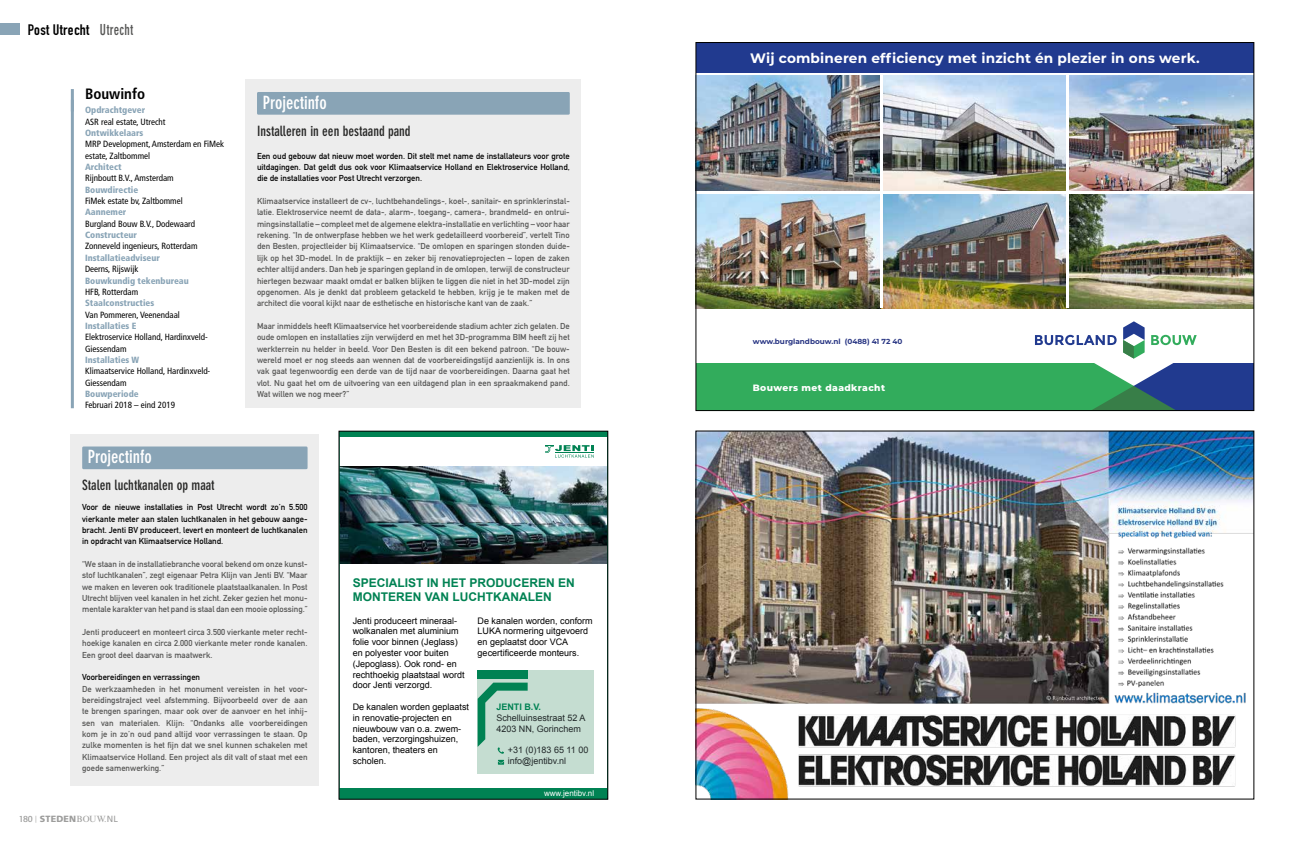
<style>
.page{position:relative;width:1304px;height:842px;background:#fff}
.page>*{position:absolute;margin:0;border:0;box-sizing:border-box;transform-origin:0 0}
.t1{font:700 condensed 18px "DIN Neuzeit Grotesk Std";color:#fff}
.t2{font:15px "DIN Engschrift Std";letter-spacing:.02em;color:#000;scale:1.04 1}
.t3{font:700 condensed 15px "Frutiger LT Std";color:#000}
.t4{font:700 condensed 14px "DIN Neuzeit Grotesk Std";color:#282827}
.t5{font:700 13.7px "Montserrat";letter-spacing:.01em;color:#fff}
.t6{font:700 12px/14.4px "Arial";color:#008253}
.t7{font:800 9.1px "Montserrat";letter-spacing:.045em;color:#fff}
.t8{font:9px/10.8px "Arial";color:#000}
.t9{font:condensed 9px/11.3px "Frutiger LT Std";color:#000}
.t10{font:900 condensed 9px "Frutiger LT Std";color:#89a4b6}
.t11{font:9px/10.8px "Arial";color:#212829}
.t12{font:900 9px "Frutiger LT Std";letter-spacing:.02em;color:#9d9d9c}
.t13{font:700 9px "Arial";color:#008253}
.t14{font:8.5px/11.3px "DIN Mittelschrift Std";color:#575756;text-align:justify}
.t15{font:8.5px/11.3px "DIN Mittelschrift Std";color:#000;text-align:justify}
.t16{font:8px "Arial";color:#fff}
.t17{font:700 7.3px "Montserrat";color:#283583}
.s1{font-family:"DIN Neuzeit Grotesk Std";font-weight:700;font-stretch:condensed;color:#575756}
.s2{font-family:"Quay Sans ITC Std";font-weight:500}
.s3{font-family:"Quay Sans ITC Std";font-weight:400;font-size:7px}
.s4{font-family:"Times New Roman MT Std";font-weight:400}
.s5{font-weight:400}
</style>
<div class="page">
<div style="left:0;top:24px;width:20px;height:11px;background:#89a4b6"></div>
<img style="left:698px;top:76px;width:554px;height:232px">
<hr style="left:696px;top:191px;width:558px;height:2px;background:#fff">
<hr style="left:880px;top:76px;width:3px;height:232px;background:#fff">
<hr style="left:1067px;top:76px;width:2px;height:232px;background:#fff">
<div style="left:696px;top:363px;width:438px;height:47px;background:#32ac5c"></div>
<div style="left:1134px;top:363px;width:120px;height:47px;background:#213a8f"></div>
<svg style="left:1035px;top:321px;width:162px;height:88px"></svg>
<div style="left:696px;top:43px;width:558px;height:30px;background:#213a8f"></div>
<div style="left:246px;top:79px;width:335px;height:329px;background:#ededed"></div>
<div style="left:257px;top:92px;width:313px;height:23px;background:#89a4b6"></div>
<div style="left:71px;top:434px;width:248px;height:351px;background:#ededed"></div>
<div style="left:82px;top:446px;width:226px;height:23px;background:#89a4b6"></div>
<hr style="left:71px;top:89px;width:3px;height:22px;background:#89a4b6">
<hr style="left:71px;top:100px;width:3px;height:308px;background:#89a4b6">
<div style="left:339px;top:788px;width:269px;height:11px;background:#008253"></div>
<svg style="left:545px;top:445px;width:49px;height:13px"></svg>
<div style="left:339px;top:431px;width:269px;height:6px;background:#008253"></div>
<img style="left:341px;top:467px;width:265px;height:96px">
<div style="left:478px;top:671px;width:116px;height:103px;background:#c5ddd1"></div>
<svg style="left:498px;top:760px;width:6px;height:5px"></svg>
<div style="left:478px;top:670px;width:50px;height:8px;background:#008253"></div>
<svg style="left:478px;top:683px;width:50px;height:71px"></svg>
<div style="left:339px;top:431px;width:269px;height:368px;border:1px solid #000"></div>
<img style="left:698px;top:433px;width:554px;height:364px">
<h2 class="t2" style="left:28px;top:21px;width:103px">Post Utrecht <span class="s1">Utrecht</span></h2>
<h2 class="t3" style="left:85px;top:85px;width:62px">Bouwinfo</h2>
<p class="t10" style="left:85px;top:105px;width:62px">Opdrachtgever</p>
<p class="t9" style="left:85px;top:116px;width:82px">ASR real estate, Utrecht</p>
<p class="t10" style="left:85px;top:128px;width:60px">Ontwikkelaars</p>
<p class="t9" style="left:85px;top:139px;width:141px">MRP Development, Amsterdam en FiMek estate, Zaltbommel</p>
<p class="t10" style="left:85px;top:162px;width:38px">Architect</p>
<p class="t9" style="left:85px;top:173px;width:90px">Rijnboutt B.V., Amsterdam</p>
<p class="t10" style="left:85px;top:184px;width:55px">Bouwdirectie</p>
<p class="t9" style="left:85px;top:195px;width:99px">FiMek estate bv, Zaltbommel</p>
<p class="t10" style="left:85px;top:207px;width:43px">Aannemer</p>
<p class="t9" style="left:85px;top:218px;width:112px">Burgland Bouw B.V., Dodewaard</p>
<p class="t10" style="left:85px;top:230px;width:54px">Constructeur</p>
<p class="t9" style="left:85px;top:241px;width:114px">Zonneveld ingenieurs, Rotterdam</p>
<p class="t10" style="left:85px;top:252px;width:76px">Installatieadviseur</p>
<p class="t9" style="left:85px;top:263px;width:55px">Deerns, Rijswijk</p>
<p class="t10" style="left:85px;top:275px;width:105px">Bouwkundig tekenbureau</p>
<p class="t9" style="left:85px;top:286px;width:55px">HFB, Rotterdam</p>
<p class="t10" style="left:85px;top:298px;width:71px">Staalconstructies</p>
<p class="t9" style="left:85px;top:309px;width:96px">Van Pommeren, Veenendaal</p>
<p class="t10" style="left:85px;top:320px;width:53px">Installaties E</p>
<p class="t9" style="left:85px;top:331px;width:124px">Elektroservice Holland, Hardinxveld-<br>Giessendam</p>
<p class="t10" style="left:85px;top:354px;width:56px">Installaties W</p>
<p class="t9" style="left:85px;top:366px;width:127px">Klimaatservice Holland, Hardinxveld-<br>Giessendam</p>
<p class="t10" style="left:85px;top:388px;width:55px">Bouwperiode</p>
<p class="t9" style="left:85px;top:400px;width:92px">Februari 2018 – eind 2019</p>
<h1 class="t1" style="left:263px;top:92px;width:65px">Projectinfo</h1>
<h3 class="t4" style="left:257px;top:123px;width:155px">Installeren in een bestaand pand</h3>
<p class="t15" style="left:257px;top:150px;width:314px">Een oud gebouw dat nieuw moet worden. Dit stelt met name de installateurs voor grote uitdagingen. Dat geldt dus ook voor Klimaatservice Holland en Elektroservice Holland, die de installaties voor Post Utrecht verzorgen.</p>
<p class="t14" style="left:257px;top:196px;width:314px">Klimaatservice installeert de cv-, luchtbehandelings-, koel-, sanitair- en sprinklerinstal&shy;latie. Elektroservice neemt de data-, alarm-, toegang-, camera-, brandmeld- en ontrui&shy;mingsinstallatie – compleet met de algemene elektra-installatie en verlichting – voor haar rekening. “In de ontwerpfase hebben we het werk gedetailleerd voorbereid”, vertelt Tino den Besten, projectleider bij Klimaatservice. “De omlopen en sparingen stonden duide&shy;lijk op het 3D-model. In de praktijk – en zeker bij renovatieprojecten – lopen de zaken echter altijd anders. Dan heb je sparingen gepland in de omlopen, terwijl de constructeur hiertegen bezwaar maakt omdat er balken blijken te liggen die niet in het 3D-model zijn opgenomen. Als je denkt dat probleem getackeld te hebben, krijg je te maken met de architect die vooral kijkt naar de esthetische en historische kant van de zaak.”</p>
<p class="t14" style="left:257px;top:320px;width:314px">Maar inmiddels heeft Klimaatservice het voorbereidende stadium achter zich gelaten. De oude omlopen en installaties zijn verwijderd en met het 3D-programma BIM heeft zij het werkterrein nu helder in beeld. Voor Den Besten is dit een bekend patroon. “De bouw&shy;wereld moet er nog steeds aan wennen dat de voorbereidingstijd aanzienlijk is. In ons vak gaat tegenwoordig een derde van de tijd naar de voorbereidingen. Daarna gaat het vlot. Nu gaat het om de uitvoering van een uitdagend plan in een spraakmakend pand.<br>Wat willen we nog meer?”</p>
<h1 class="t1" style="left:88px;top:447px;width:65px">Projectinfo</h1>
<h3 class="t4" style="left:82px;top:477px;width:134px">Stalen luchtkanalen op maat</h3>
<p class="t15" style="left:82px;top:502px;width:227px">Voor de nieuwe installaties in Post Utrecht wordt zo’n 5.500 vierkante meter aan stalen luchtkanalen in het gebouw aange&shy;bracht. Jenti BV produceert, levert en monteert de luchtkanalen in opdracht van Klimaatservice Holland.</p>
<p class="t14" style="left:82px;top:558px;width:227px">“We staan in de installatiebranche vooral bekend om onze kunst&shy;stof luchtkanalen”, zegt eigenaar Petra Klijn van Jenti BV. “Maar we maken en leveren ook traditionele plaatstaalkanalen. In Post Utrecht blijven veel kanalen in het zicht. Zeker gezien het monu&shy;mentale karakter van het pand is staal dan een mooie oplossing.”</p>
<p class="t14" style="left:82px;top:626px;width:227px">Jenti produceert en monteert circa 3.500 vierkante meter recht&shy;hoekige kanalen en circa 2.000 vierkante meter ronde kanalen.<br>Een groot deel daarvan is maatwerk.</p>
<p class="t15" style="left:82px;top:672px;width:119px">Voorbereidingen en verrassingen</p>
<p class="t14" style="left:82px;top:683px;width:227px">De werkzaamheden in het monument vereisten in het voor&shy;bereidingstraject veel afstemming. Bijvoorbeeld over de aan te brengen sparingen, maar ook over de aanvoer en het inhij&shy;sen van materialen. Klijn: “Ondanks alle voorbereidingen kom je in zo’n oud pand altijd voor verrassingen te staan. Op zulke momenten is het fijn dat we snel kunnen schakelen met Klimaatservice Holland. Een project als dit valt of staat met een goede samenwerking.”</p>
<p class="t12" style="left:19px;top:813px;width:101px"><span class="s2">180</span> <span class="s3">|</span> STEDEN<span class="s4">BOUW.</span><span class="s5">NL</span></p>
<h3 class="t6" style="left:353px;top:576px;width:224px">SPECIALIST IN HET PRODUCEREN EN<br>MONTEREN VAN LUCHTKANALEN</h3>
<p class="t8" style="left:353px;top:615px;width:114px">Jenti produceert mineraal&shy;wolkanalen met aluminium folie voor binnen (Jeglass) en polyester voor buiten (Jepoglass). Ook rond- en rechthoekig plaatstaal wordt door Jenti verzorgd.</p>
<p class="t8" style="left:353px;top:702px;width:118px">De kanalen worden geplaatst in renovatie-projecten en nieuwbouw van o.a. zwem&shy;baden, verzorgingshuizen, kantoren, theaters en scholen.</p>
<p class="t8" style="left:478px;top:615px;width:117px">De kanalen worden, conform<br>LUKA normering uitgevoerd en geplaatst door VCA gecertificeerde monteurs.</p>
<p class="t13" style="left:496px;top:701px;width:46px">JENTI B.V.</p>
<p class="t11" style="left:496px;top:712px;width:91px">Schelluinsestraat 52 A<br>4203 NN, Gorinchem</p>
<p class="t11" style="left:508px;top:745px;width:82px">+31 (0)183 65 11 00 info@jentibv.nl</p>
<p class="t16" style="left:544px;top:788px;width:52px">www.jentibv.nl</p>
<h3 class="t5" style="left:750px;top:48px;width:451px">Wij combineren efficiency met inzicht én plezier in ons werk.</h3>
<p class="t17" style="left:753px;top:336px;width:151px">www.burglandbouw.nl (0488) 41 72 40</p>
<p class="t7" style="left:753px;top:381px;width:134px">Bouwers met daadkracht</p>
</div>
